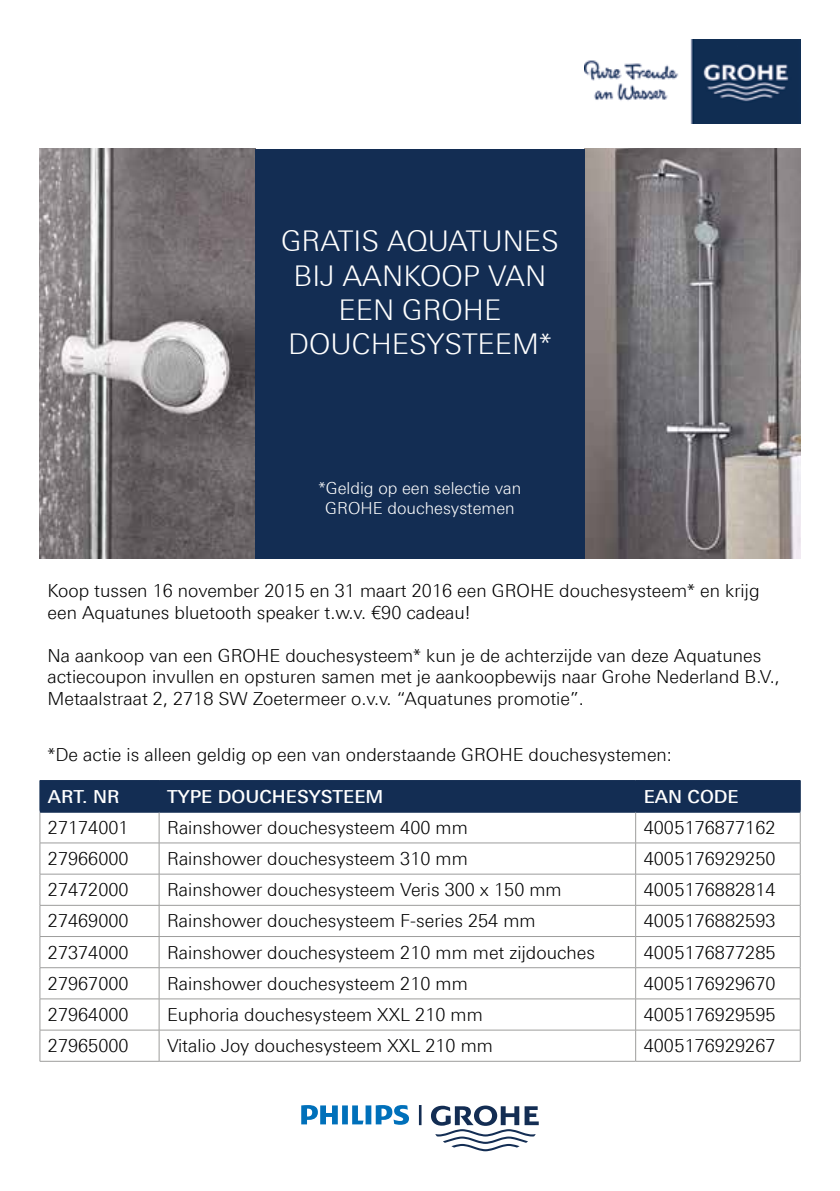
<style>
.page{position:relative;width:840px;height:1191px;background:#fff}
.page>*{position:absolute;margin:0;border:0;box-sizing:border-box;transform-origin:0 0}
.t1{font:300 28.6px/34.2px "Linotype Univers 330";color:#fff;text-align:center}
.t2{font:300 18px/21.6px "Linotype Univers 330";color:#000}
.t3{font:500 18px "Linotype Univers 530";color:#fff}
.t4{font:300 16.6px/19.8px "Linotype Univers 330";color:#fff;text-align:center}
</style>
<div class="page">
<svg style="left:431px;top:1105px;width:107px;height:46px"></svg>
<svg style="left:301px;top:1105px;width:108px;height:19px"></svg>
<hr style="left:418px;top:1105px;width:3px;height:20px;background:#132d53">
<img style="left:584px;top:40px;width:215px;height:83px">
<img style="left:40px;top:149px;width:215px;height:409px">
<img style="left:584px;top:149px;width:215px;height:409px">
<div style="left:255px;top:149px;width:329px;height:409px;background:#132d53"></div>
<div style="left:41px;top:781px;width:758px;height:29px;background:#132d53"></div>
<hr style="left:40px;top:810px;width:119px;height:2px;background:#132d53">
<hr style="left:159px;top:810px;width:476px;height:2px;background:#132d53">
<hr style="left:635px;top:810px;width:165px;height:2px;background:#132d53">
<hr style="left:40px;top:780px;width:119px;height:1px;background:#132d53">
<hr style="left:40px;top:780px;width:1px;height:30px;background:#132d53">
<hr style="left:159px;top:780px;width:476px;height:1px;background:#132d53">
<hr style="left:159px;top:780px;width:1px;height:30px;background:#132d53">
<hr style="left:635px;top:780px;width:165px;height:1px;background:#132d53">
<hr style="left:635px;top:780px;width:1px;height:30px;background:#132d53">
<hr style="left:799px;top:780px;width:1px;height:30px;background:#132d53">
<hr style="left:40px;top:812px;width:1px;height:30px;background:#9d9d9c">
<hr style="left:799px;top:812px;width:1px;height:30px;background:#9d9d9c">
<hr style="left:40px;top:843px;width:1px;height:31px;background:#9d9d9c">
<hr style="left:799px;top:843px;width:1px;height:31px;background:#9d9d9c">
<hr style="left:40px;top:874px;width:1px;height:31px;background:#9d9d9c">
<hr style="left:799px;top:874px;width:1px;height:31px;background:#9d9d9c">
<hr style="left:40px;top:905px;width:1px;height:31px;background:#9d9d9c">
<hr style="left:799px;top:905px;width:1px;height:31px;background:#9d9d9c">
<hr style="left:40px;top:936px;width:1px;height:31px;background:#9d9d9c">
<hr style="left:799px;top:936px;width:1px;height:31px;background:#9d9d9c">
<hr style="left:40px;top:968px;width:1px;height:30px;background:#9d9d9c">
<hr style="left:799px;top:968px;width:1px;height:30px;background:#9d9d9c">
<hr style="left:40px;top:999px;width:1px;height:31px;background:#9d9d9c">
<hr style="left:799px;top:999px;width:1px;height:31px;background:#9d9d9c">
<hr style="left:40px;top:1030px;width:1px;height:31px;background:#9d9d9c">
<hr style="left:799px;top:1030px;width:1px;height:31px;background:#9d9d9c">
<hr style="left:40px;top:1061px;width:119px;height:1px;background:#9d9d9c">
<hr style="left:159px;top:1061px;width:476px;height:1px;background:#9d9d9c">
<hr style="left:635px;top:1061px;width:165px;height:1px;background:#9d9d9c">
<hr style="left:159px;top:812px;width:1px;height:30px;background:#9d9d9c">
<hr style="left:635px;top:812px;width:1px;height:30px;background:#9d9d9c">
<hr style="left:40px;top:842px;width:119px;height:1px;background:#9d9d9c">
<hr style="left:159px;top:842px;width:476px;height:1px;background:#9d9d9c">
<hr style="left:159px;top:843px;width:1px;height:31px;background:#9d9d9c">
<hr style="left:635px;top:842px;width:165px;height:1px;background:#9d9d9c">
<hr style="left:635px;top:843px;width:1px;height:31px;background:#9d9d9c">
<hr style="left:40px;top:873px;width:119px;height:1px;background:#9d9d9c">
<hr style="left:159px;top:873px;width:476px;height:1px;background:#9d9d9c">
<hr style="left:159px;top:874px;width:1px;height:31px;background:#9d9d9c">
<hr style="left:635px;top:873px;width:165px;height:1px;background:#9d9d9c">
<hr style="left:635px;top:874px;width:1px;height:31px;background:#9d9d9c">
<hr style="left:40px;top:905px;width:119px;height:1px;background:#9d9d9c">
<hr style="left:159px;top:905px;width:476px;height:1px;background:#9d9d9c">
<hr style="left:159px;top:905px;width:1px;height:31px;background:#9d9d9c">
<hr style="left:635px;top:905px;width:165px;height:1px;background:#9d9d9c">
<hr style="left:635px;top:905px;width:1px;height:31px;background:#9d9d9c">
<hr style="left:40px;top:936px;width:119px;height:1px;background:#9d9d9c">
<hr style="left:159px;top:936px;width:476px;height:1px;background:#9d9d9c">
<hr style="left:159px;top:936px;width:1px;height:31px;background:#9d9d9c">
<hr style="left:635px;top:936px;width:165px;height:1px;background:#9d9d9c">
<hr style="left:635px;top:936px;width:1px;height:31px;background:#9d9d9c">
<hr style="left:40px;top:967px;width:119px;height:1px;background:#9d9d9c">
<hr style="left:159px;top:967px;width:476px;height:1px;background:#9d9d9c">
<hr style="left:159px;top:968px;width:1px;height:30px;background:#9d9d9c">
<hr style="left:635px;top:967px;width:165px;height:1px;background:#9d9d9c">
<hr style="left:635px;top:968px;width:1px;height:30px;background:#9d9d9c">
<hr style="left:40px;top:998px;width:119px;height:1px;background:#9d9d9c">
<hr style="left:159px;top:998px;width:476px;height:1px;background:#9d9d9c">
<hr style="left:159px;top:999px;width:1px;height:31px;background:#9d9d9c">
<hr style="left:635px;top:998px;width:165px;height:1px;background:#9d9d9c">
<hr style="left:635px;top:999px;width:1px;height:31px;background:#9d9d9c">
<hr style="left:40px;top:1029px;width:119px;height:1px;background:#9d9d9c">
<hr style="left:159px;top:1029px;width:476px;height:1px;background:#9d9d9c">
<hr style="left:159px;top:1030px;width:1px;height:31px;background:#9d9d9c">
<hr style="left:635px;top:1029px;width:165px;height:1px;background:#9d9d9c">
<hr style="left:635px;top:1030px;width:1px;height:31px;background:#9d9d9c">
<h1 class="t1" style="left:281px;top:224px;width:279px">GRATIS AQUATUNES<br>BIJ AANKOOP VAN<br>EEN GROHE<br>DOUCHESYSTEEM*</h1>
<p class="t4" style="left:318px;top:478px;width:204px">*Geldig op een selectie van<br>GROHE douchesystemen</p>
<p class="t2" style="left:47px;top:579px;width:713px">Koop tussen 16 november 2015 en 31 maart 2016 een GROHE douchesysteem* en krijg een Aquatunes bluetooth speaker t.w.v. €90 cadeau!</p>
<p class="t2" style="left:47px;top:644px;width:733px">Na aankoop van een GROHE douchesysteem* kun je de achterzijde van deze Aquatunes actiecoupon invullen en opsturen samen met je aankoopbewijs naar Grohe Nederland B.V.,<br>Metaalstraat 2, 2718 SW Zoetermeer o.v.v. “Aquatunes promotie”.</p>
<p class="t2" style="left:47px;top:744px;width:625px">*De actie is alleen geldig op een van onderstaande GROHE douchesystemen:</p>
<p class="t3" style="left:48px;top:785px;width:73px">ART. NR</p>
<p class="t3" style="left:167px;top:785px;width:217px">TYPE DOUCHESYSTEEM</p>
<p class="t3" style="left:643px;top:785px;width:96px">EAN CODE</p>
<p class="t2" style="left:48px;top:816px;width:82px">27174001</p>
<p class="t2" style="left:167px;top:816px;width:302px">Rainshower douchesysteem 400 mm</p>
<p class="t2" style="left:643px;top:816px;width:133px">4005176877162</p>
<p class="t2" style="left:48px;top:847px;width:82px">27966000</p>
<p class="t2" style="left:167px;top:847px;width:302px">Rainshower douchesysteem 310 mm</p>
<p class="t2" style="left:643px;top:847px;width:133px">4005176929250</p>
<p class="t2" style="left:48px;top:879px;width:82px">27472000</p>
<p class="t2" style="left:167px;top:879px;width:396px">Rainshower douchesysteem Veris 300 x 150 mm</p>
<p class="t2" style="left:643px;top:879px;width:133px">4005176882814</p>
<p class="t2" style="left:48px;top:910px;width:82px">27469000</p>
<p class="t2" style="left:167px;top:910px;width:370px">Rainshower douchesysteem F-series 254 mm</p>
<p class="t2" style="left:643px;top:910px;width:133px">4005176882593</p>
<p class="t2" style="left:48px;top:941px;width:82px">27374000</p>
<p class="t2" style="left:167px;top:941px;width:429px">Rainshower douchesysteem 210 mm met zijdouches</p>
<p class="t2" style="left:643px;top:941px;width:133px">4005176877285</p>
<p class="t2" style="left:48px;top:972px;width:82px">27967000</p>
<p class="t2" style="left:167px;top:972px;width:302px">Rainshower douchesysteem 210 mm</p>
<p class="t2" style="left:643px;top:972px;width:133px">4005176929670</p>
<p class="t2" style="left:48px;top:1003px;width:82px">27964000</p>
<p class="t2" style="left:167px;top:1003px;width:317px">Euphoria douchesysteem XXL 210 mm</p>
<p class="t2" style="left:643px;top:1003px;width:133px">4005176929595</p>
<p class="t2" style="left:48px;top:1034px;width:82px">27965000</p>
<p class="t2" style="left:167px;top:1034px;width:327px">Vitalio Joy douchesysteem XXL 210 mm</p>
<p class="t2" style="left:643px;top:1034px;width:133px">4005176929267</p>
</div>
